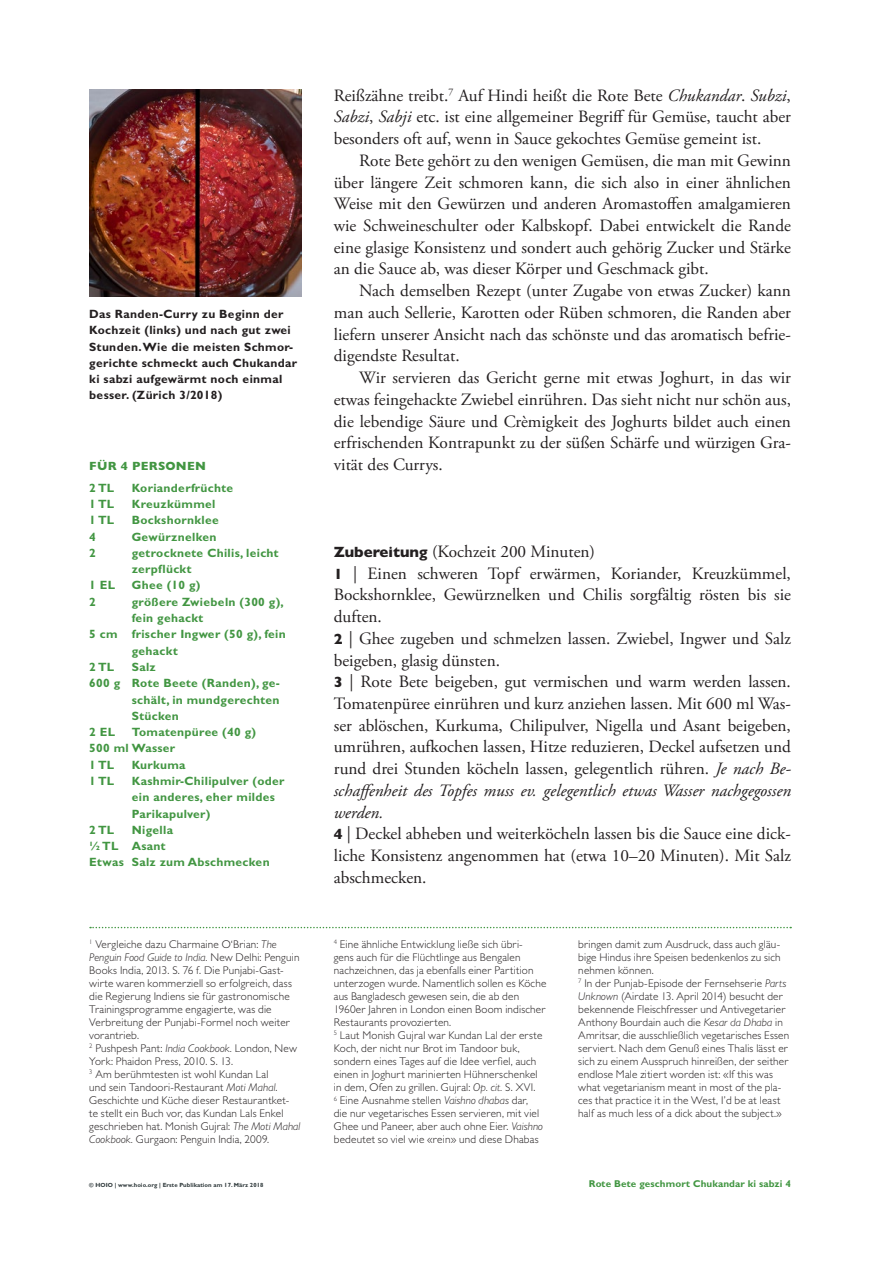
<style>
.page{position:relative;width:893px;height:1263px;background:#fff}
.page>*{position:absolute;margin:0;border:0;box-sizing:border-box;transform-origin:0 0}
.Lauftext_mit_Einzug{font:17.25px/21.8px "Adobe Garamond Pro";color:#231f20;text-align:justify}
.Zubereitung_-_11_5_R{font:17.25px/21.8px "Adobe Garamond Pro";color:#231f20;text-align:justify}
.Zubereitung_Titel{font:17.25px "Adobe Garamond Pro";color:#231f20}
.Zutaten_-_8_Bold{font:700 12px/16.4px "Gill Sans MT Pro";letter-spacing:.025em;color:#429642}
.Bildlegende_-_8_Bold{font:700 12px/16.4px "Gill Sans MT Pro";letter-spacing:.025em;color:#231f20}
.Zutaten_Titel_-_8_He{font:800 12px "Gill Sans MT Pro";letter-spacing:.025em;color:#429642}
.Anmerkungen_-_7_5_Li{font:300 11.25px/13px "Gill Sans MT Pro";letter-spacing:.015em;color:#231f20}
.t1{font:700 9.9px "Gill Sans MT Pro";letter-spacing:.01em;color:#429642}
.Copyright_-_4_Heavy{font:700 6px "Gill Sans MT Pro";letter-spacing:.01em;color:#313b3d}
.s1{font-style:italic}
.s2{font-family:"Gill Sans MT Pro";font-weight:800;font-size:15px}
</style>
<div class="page">
<svg style="left:90px;top:927px;width:701px;height:1px"></svg>
<img style="left:89px;top:89px;width:213px;height:207px">
<p class="Bildlegende_-_8_Bold" style="left:89px;top:305px;width:209px">Das Randen-Curry zu Beginn der<br>Kochzeit (links) und nach gut zwei<br>Stunden. Wie die meisten Schmor&shy;gerichte schmeckt auch Chukandar ki sabzi aufgewärmt noch einmal besser. (Zürich 3/2018)</p>
<p class="Zutaten_Titel_-_8_He" style="left:89px;top:459px;width:118px">FÜR 4 PERSONEN</p>
<p class="Zutaten_-_8_Bold" style="left:89px;top:479px;width:27px">2 TL</p>
<p class="Zutaten_-_8_Bold" style="left:132px;top:479px;width:103px">Korianderfrüchte</p>
<p class="Zutaten_-_8_Bold" style="left:89px;top:495px;width:27px">1 TL</p>
<p class="Zutaten_-_8_Bold" style="left:132px;top:495px;width:85px">Kreuzkümmel</p>
<p class="Zutaten_-_8_Bold" style="left:89px;top:512px;width:27px">1 TL</p>
<p class="Zutaten_-_8_Bold" style="left:132px;top:512px;width:89px">Bockshornklee</p>
<p class="Zutaten_-_8_Bold" style="left:89px;top:528px;width:8px">4</p>
<p class="Zutaten_-_8_Bold" style="left:132px;top:528px;width:86px">Gewürznelken</p>
<p class="Zutaten_-_8_Bold" style="left:89px;top:544px;width:8px">2</p>
<p class="Zutaten_-_8_Bold" style="left:132px;top:544px;width:149px">getrocknete Chilis, leicht zerpflückt</p>
<p class="Zutaten_-_8_Bold" style="left:89px;top:577px;width:27px">1 EL</p>
<p class="Zutaten_-_8_Bold" style="left:132px;top:577px;width:70px">Ghee (10 g)</p>
<p class="Zutaten_-_8_Bold" style="left:89px;top:593px;width:8px">2</p>
<p class="Zutaten_-_8_Bold" style="left:132px;top:593px;width:154px">größere Zwiebeln (300 g), fein gehackt</p>
<p class="Zutaten_-_8_Bold" style="left:132px;top:626px;width:156px;text-indent:-43px">5 cm frischer Ingwer (50 g), fein gehackt</p>
<p class="Zutaten_-_8_Bold" style="left:89px;top:658px;width:27px">2 TL</p>
<p class="Zutaten_-_8_Bold" style="left:132px;top:658px;width:25px">Salz</p>
<p class="Zutaten_-_8_Bold" style="left:132px;top:675px;width:150px;text-align:justify;text-indent:-43px">600 g Rote Beete (Randen), ge&shy;schält, in mundgerechten Stücken</p>
<p class="Zutaten_-_8_Bold" style="left:89px;top:724px;width:27px">2 EL</p>
<p class="Zutaten_-_8_Bold" style="left:132px;top:724px;width:126px">Tomatenpüree (40 g)</p>
<p class="Zutaten_-_8_Bold" style="left:89px;top:740px;width:88px">500 ml Wasser</p>
<p class="Zutaten_-_8_Bold" style="left:89px;top:756px;width:27px">1 TL</p>
<p class="Zutaten_-_8_Bold" style="left:132px;top:756px;width:55px">Kurkuma</p>
<p class="Zutaten_-_8_Bold" style="left:89px;top:772px;width:27px">1 TL</p>
<p class="Zutaten_-_8_Bold" style="left:132px;top:772px;width:154px">Kashmir-Chilipulver (oder ein anderes, eher mildes<br>Parikapulver)</p>
<p class="Zutaten_-_8_Bold" style="left:89px;top:821px;width:27px">2 TL</p>
<p class="Zutaten_-_8_Bold" style="left:132px;top:821px;width:43px">Nigella</p>
<p class="Zutaten_-_8_Bold" style="left:89px;top:838px;width:78px">1/2 TL Asant</p>
<p class="Zutaten_-_8_Bold" style="left:89px;top:854px;width:182px">Etwas Salz zum Abschmecken</p>
<p class="Anmerkungen_-_7_5_Li" style="left:89px;top:937px;width:212px"><sup>1</sup> Vergleiche dazu Charmaine O‘Brian: <span class="s1">The Penguin Food Guide to India.</span> New Delhi: Penguin Books India, 2013. S. 76 f. Die Punjabi-Gast&shy;wirte waren kommerziell so erfolgreich, dass die Regierung Indiens sie für gastronomische Trainingsprogramme engagierte, was die Verbreitung der Punjabi-Formel noch weiter vorantrieb.</p>
<p class="Anmerkungen_-_7_5_Li" style="left:89px;top:1042px;width:209px"><sup>2</sup> Pushpesh Pant: <span class="s1">India Cookbook.</span> London, New<br>York: Phaidon Press, 2010. S. 13.</p>
<p class="Anmerkungen_-_7_5_Li" style="left:89px;top:1068px;width:213px"><sup>3</sup> Am berühmtesten ist wohl Kundan Lal<br>und sein Tandoori-Restaurant <span class="s1">Moti Mahal</span>.<br>Geschichte und Küche dieser Restaurantket&shy;te stellt ein Buch vor, das Kundan Lals Enkel geschrieben hat. Monish Gujral: <span class="s1">The Moti Mahal Cookbook.</span> Gurgaon: Penguin India, 2009.</p>
<p class="Copyright_-_4_Heavy" style="left:89px;top:1181px;width:176px">© HOIO | www.hoio.org | Erste Publikation am 17. März 2018</p>
<p class="Lauftext_mit_Einzug" style="left:334px;top:85px;width:459px">Reißzähne treibt.<sup>7</sup> Auf Hindi heißt die Rote Bete <span class="s1">Chukandar</span>. <span class="s1">Subzi</span>, <span class="s1">Sabzi</span>, <span class="s1">Sabji</span> etc. ist eine allgemeiner Begriff für Gemüse, taucht aber besonders oft auf, wenn in Sauce gekochtes Gemüse gemeint ist.</p>
<p class="Lauftext_mit_Einzug" style="left:334px;top:150px;width:459px;text-indent:26px">Rote Bete gehört zu den wenigen Gemüsen, die man mit Gewinn über längere Zeit schmoren kann, die sich also in einer ähnlichen Weise mit den Gewürzen und anderen Aromastoffen amalgamieren wie Schweineschulter oder Kalbskopf. Dabei entwickelt die Rande eine glasige Konsistenz und sondert auch gehörig Zucker und Stärke an die Sauce ab, was dieser Körper und Geschmack gibt.</p>
<p class="Lauftext_mit_Einzug" style="left:334px;top:280px;width:459px;text-indent:26px">Nach demselben Rezept (unter Zugabe von etwas Zucker) kann man auch Sellerie, Karotten oder Rüben schmoren, die Randen aber liefern unserer Ansicht nach das schönste und das aromatisch befrie&shy;digendste Resultat.</p>
<p class="Lauftext_mit_Einzug" style="left:334px;top:367px;width:459px;text-indent:26px">Wir servieren das Gericht gerne mit etwas Joghurt, in das wir etwas feingehackte Zwiebel einrühren. Das sieht nicht nur schön aus, die lebendige Säure und Crèmigkeit des Joghurts bildet auch einen erfrischenden Kontrapunkt zu der süßen Schärfe und würzigen Gra&shy;vität des Currys.</p>
<p class="Zubereitung_Titel" style="left:334px;top:541px;width:263px"><span class="s2">Zubereitung</span> (Kochzeit 200 Minuten)</p>
<p class="Zubereitung_-_11_5_R" style="left:334px;top:563px;width:459px"><span class="s2">1</span> | Einen schweren Topf erwärmen, Koriander, Kreuzkümmel, Bockshornklee, Gewürznelken und Chilis sorgfältig rösten bis sie duften.</p>
<p class="Zubereitung_-_11_5_R" style="left:334px;top:628px;width:459px"><span class="s2">2</span> | Ghee zugeben und schmelzen lassen. Zwiebel, Ingwer und Salz beigeben, glasig dünsten.</p>
<p class="Zubereitung_-_11_5_R" style="left:334px;top:671px;width:459px"><span class="s2">3</span> | Rote Bete beigeben, gut vermischen und warm werden lassen.<br>Tomatenpüree einrühren und kurz anziehen lassen. Mit 600 ml Was&shy;ser ablöschen, Kurkuma, Chilipulver, Nigella und Asant beigeben, umrühren, aufkochen lassen, Hitze reduzieren, Deckel aufsetzen und rund drei Stunden köcheln lassen, gelegentlich rühren. <span class="s1">Je nach Be&shy;schaffenheit des Topfes muss ev. gelegentlich etwas Wasser nachgegossen werden.</span></p>
<p class="Zubereitung_-_11_5_R" style="left:334px;top:823px;width:459px"><span class="s2">4</span> | Deckel abheben und weiterköcheln lassen bis die Sauce eine dick&shy;liche Konsistenz angenommen hat (etwa 10–20 Minuten). Mit Salz abschmecken.</p>
<p class="Anmerkungen_-_7_5_Li" style="left:334px;top:937px;width:214px"><sup>4</sup> Eine ähnliche Entwicklung ließe sich übri-<br>gens auch für die Flüchtlinge aus Bengalen nachzeichnen, das ja ebenfalls einer Partition unterzogen wurde. Namentlich sollen es Köche aus Bangladesch gewesen sein, die ab den 1960er Jahren in London einen Boom indischer Restaurants provozierten.</p>
<p class="Anmerkungen_-_7_5_Li" style="left:334px;top:1028px;width:210px"><sup>5</sup> Laut Monish Gujral war Kundan Lal der erste Koch, der nicht nur Brot im Tandoor buk, sondern eines Tages auf die Idee verfiel, auch einen in Joghurt marinierten Hühnerschenkel in dem, Ofen zu grillen. Gujral: <span class="s1">Op. cit.</span> S. XVI.</p>
<p class="Anmerkungen_-_7_5_Li" style="left:334px;top:1094px;width:211px"><sup>6</sup> Eine Ausnahme stellen <span class="s1">Vaishno dhabas</span> dar, die nur vegetarisches Essen servieren, mit viel Ghee und Paneer, aber auch ohne Eier. <span class="s1">Vaishno </span>bedeutet so viel wie «rein» und diese Dhabas</p>
<p class="Anmerkungen_-_7_5_Li" style="left:578px;top:937px;width:204px;text-align:justify">bringen damit zum Ausdruck, dass auch gläu&shy;bige Hindus ihre Speisen bedenkenlos zu sich nehmen können.</p>
<p class="Anmerkungen_-_7_5_Li" style="left:578px;top:976px;width:213px"><sup>7</sup> In der Punjab-Episode der Fernsehserie <span class="s1">Parts Unknown</span> (Airdate 13. April 2014) besucht der bekennende Fleischfresser und Antivegetarier Anthony Bourdain auch die <span class="s1">Kesar da Dhaba</span> in Amritsar, die ausschließlich vegetarisches Essen serviert. Nach dem Genuß eines Thalis lässt er sich zu einem Ausspruch hinreißen, der seither endlose Male zitiert worden ist: «If this was what vegetarianism meant in most of the pla&shy;ces that practice it in the West, I’d be at least half as much less of a dick about the subject.»</p>
<p class="t1" style="left:589px;top:1177px;width:204px">Rote Bete geschmort Chukandar ki sabzi 4</p>
</div>
